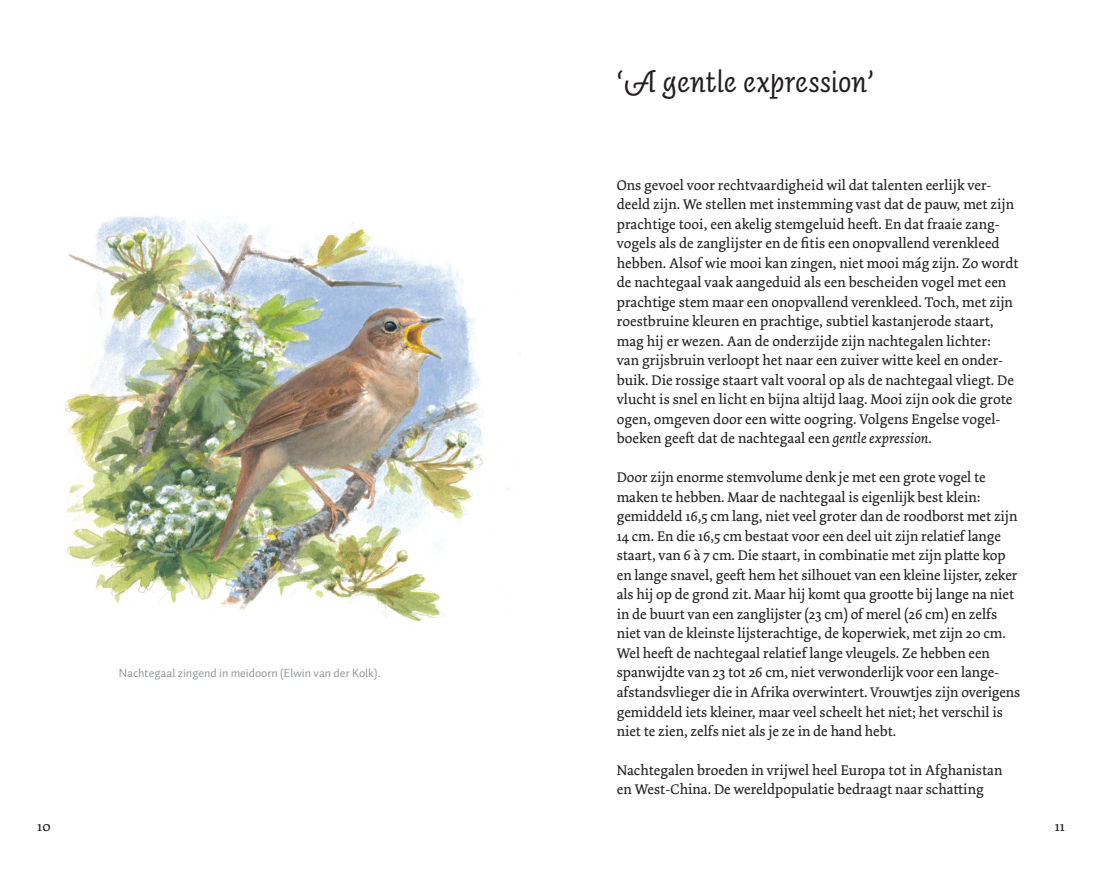
<style>
.page{position:relative;width:1106px;height:872px;background:#fff}
.page>*{position:absolute;margin:0;border:0;box-sizing:border-box;transform-origin:0 0}
.t1{font:31.5px "Auto Pro Regular Italic 3";color:#231f20}
.t2{font:14.7px/19.5px "Dolly Pro";color:#231f20}
.t3{font:12px "Auto Pro";color:#939598}
.s1{font-style:italic}
</style>
<div class="page">
<img style="left:64px;top:216px;width:456px;height:407px">
<p class="t2" style="left:37px;top:817px;width:15px">10</p>
<p class="t3" style="left:119px;top:664px;width:264px">Nachtegaal zingend in meidoorn (Elwin van der Kolk).</p>
<h1 class="t1" style="left:617px;top:60px;width:259px">‘A gentle expression’</h1>
<p class="t2" style="left:617px;top:175px;width:403px">Ons gevoel voor rechtvaardigheid wil dat talenten eerlijk ver&shy;deeld zijn. We stellen met instemming vast dat de pauw, met zijn prachtige tooi, een akelig stemgeluid heeft. En dat fraaie zang&shy;vogels als de zanglijster en de fitis een onopvallend verenkleed hebben. Alsof wie mooi kan zingen, niet mooi mág zijn. Zo wordt de nachtegaal vaak aangeduid als een bescheiden vogel met een prachtige stem maar een onopvallend verenkleed. Toch, met zijn roestbruine kleuren en prachtige, subtiel kastanjerode staart, mag hij er wezen. Aan de onderzijde zijn nachtegalen lichter:<br>van grijsbruin verloopt het naar een zuiver witte keel en onder&shy;buik. Die rossige staart valt vooral op als de nachtegaal vliegt. De vlucht is snel en licht en bijna altijd laag. Mooi zijn ook die grote ogen, omgeven door een witte oogring. Volgens Engelse vogel&shy;boeken geeft dat de nachtegaal een <span class="s1">gentle expression</span>.</p>
<p class="t2" style="left:617px;top:468px;width:405px">Door zijn enorme stemvolume denk je met een grote vogel te maken te hebben. Maar de nachtegaal is eigenlijk best klein: gemiddeld 16,5 cm lang, niet veel groter dan de roodborst met zijn 14 cm. En die 16,5 cm bestaat voor een deel uit zijn relatief lange staart, van 6 à 7 cm. Die staart, in combinatie met zijn platte kop en lange snavel, geeft hem het silhouet van een kleine lijster, zeker als hij op de grond zit. Maar hij komt qua grootte bij lange na niet in de buurt van een zanglijster (23 cm) of merel (26 cm) en zelfs niet van de kleinste lijsterachtige, de koperwiek, met zijn 20 cm.<br>Wel heeft de nachtegaal relatief lange vleugels. Ze hebben een spanwijdte van 23 tot 26 cm, niet verwonderlijk voor een lange&shy;afstandsvlieger die in Afrika overwintert. Vrouwtjes zijn overigens gemiddeld iets kleiner, maar veel scheelt het niet; het verschil is niet te zien, zelfs niet als je ze in de hand hebt.</p>
<p class="t2" style="left:617px;top:760px;width:387px">Nachtegalen broeden in vrijwel heel Europa tot in Afghanistan en West-China. De wereldpopulatie bedraagt naar schatting</p>
<p class="t2" style="left:1054px;top:817px;width:12px">11</p>
</div>
